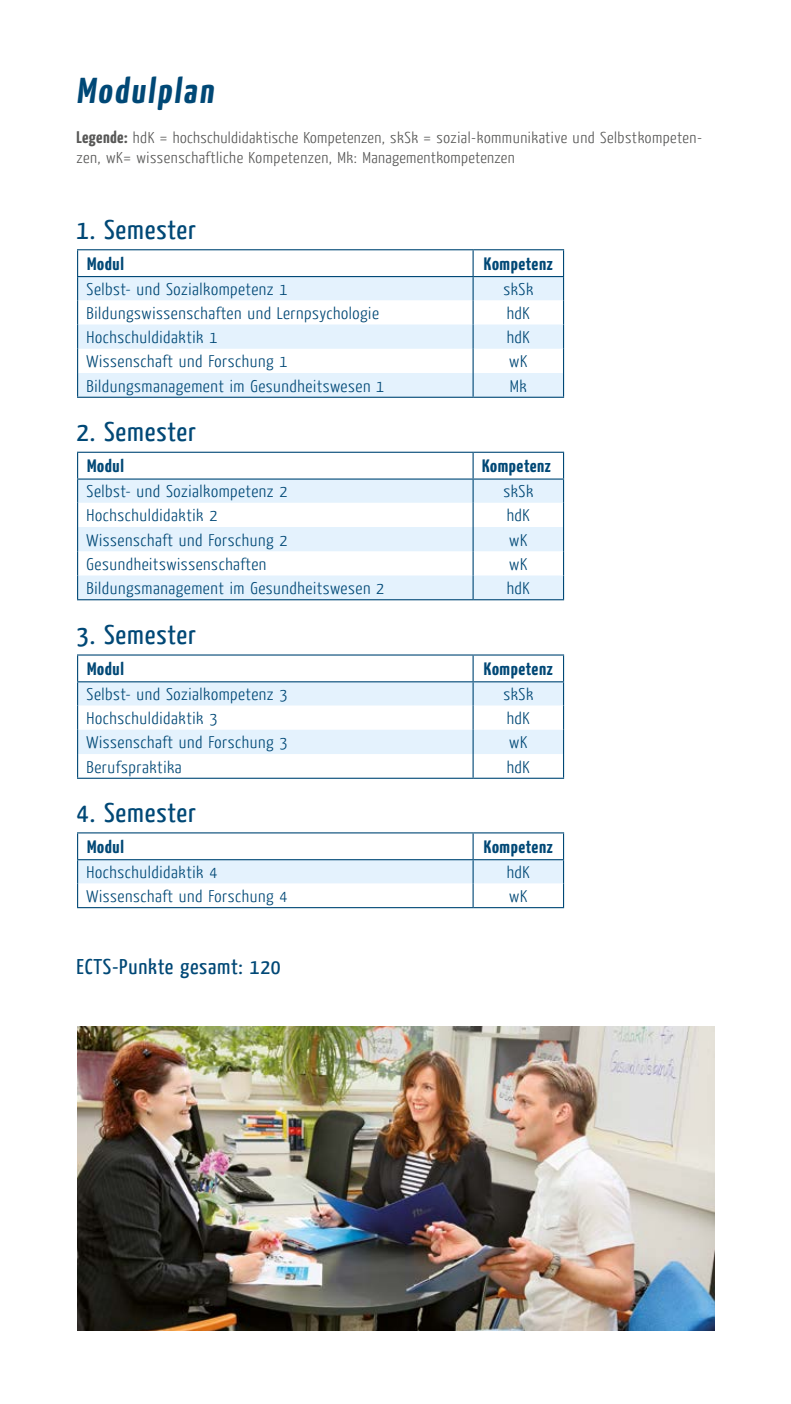
<style>
.page{position:relative;width:791px;height:1404px;background:#fff}
.page>*{position:absolute;margin:0;border:0;box-sizing:border-box;transform-origin:0 0}
.h2_-_Infobox{font:700 36px "Yanone Kaffeesatz";color:#004876;scale:1.1 1}
.t1{font:27px "Yanone Kaffeesatz";letter-spacing:.03em;color:#004876;scale:1.1 1}
.p_-_Fließtext{font:21.38px "Yanone Kaffeesatz";letter-spacing:.03em;color:#004876;scale:1.1 1}
.Tabellenkopf_weiss{font:700 18px "Yanone Kaffeesatz";letter-spacing:.03em;color:#004876;scale:1.1 1}
.Tabellenkopf_weiss_zentriert{font:700 18px "Yanone Kaffeesatz";letter-spacing:.03em;color:#004876;scale:1.1 1}
.Tabellenkörper{font:300 16.88px "Yanone Kaffeesatz";letter-spacing:.03em;color:#004876;scale:1.1 1}
.Tabellenkörper_zentriert{font:300 16.88px "Yanone Kaffeesatz";letter-spacing:.03em;color:#004876;scale:1.1 1}
.t2{font:300 15.75px "Yanone Kaffeesatz";letter-spacing:.025em;color:#575756;scale:1.1 1}
.s1{font-weight:700;font-size:16.88px}
</style>
<div class="page">
<svg style="left:78px;top:277px;width:485px;height:119px;fill:#e4f2fd"></svg>
<hr style="left:472px;top:277px;width:2px;height:23px;background:#004876">
<hr style="left:472px;top:300px;width:2px;height:24px;background:#004876">
<hr style="left:472px;top:324px;width:2px;height:25px;background:#004876">
<hr style="left:472px;top:349px;width:2px;height:24px;background:#004876">
<hr style="left:472px;top:373px;width:2px;height:23px;background:#004876">
<hr style="left:77px;top:396px;width:396px;height:2px;background:#004876">
<hr style="left:473px;top:396px;width:91px;height:2px;background:#004876">
<hr style="left:77px;top:249px;width:396px;height:1px;background:#004876">
<svg style="left:77px;top:250px;width:1px;height:146px"></svg>
<hr style="left:472px;top:250px;width:2px;height:26px;background:#004876">
<hr style="left:77px;top:276px;width:396px;height:1px;background:#004876">
<hr style="left:473px;top:249px;width:91px;height:1px;background:#004876">
<svg style="left:563px;top:250px;width:1px;height:146px"></svg>
<hr style="left:473px;top:276px;width:91px;height:1px;background:#004876">
<svg style="left:78px;top:479px;width:485px;height:120px;fill:#e4f2fd"></svg>
<hr style="left:472px;top:479px;width:2px;height:23px;background:#004876">
<hr style="left:472px;top:502px;width:2px;height:25px;background:#004876">
<hr style="left:472px;top:527px;width:2px;height:24px;background:#004876">
<hr style="left:472px;top:551px;width:2px;height:24px;background:#004876">
<hr style="left:472px;top:575px;width:2px;height:24px;background:#004876">
<hr style="left:77px;top:599px;width:396px;height:1px;background:#004876">
<hr style="left:473px;top:599px;width:91px;height:1px;background:#004876">
<hr style="left:77px;top:451px;width:396px;height:2px;background:#004876">
<svg style="left:77px;top:453px;width:1px;height:146px"></svg>
<hr style="left:473px;top:451px;width:91px;height:2px;background:#004876">
<svg style="left:563px;top:453px;width:1px;height:146px"></svg>
<hr style="left:77px;top:478px;width:396px;height:1px;background:#004876">
<hr style="left:473px;top:478px;width:91px;height:1px;background:#004876">
<hr style="left:472px;top:453px;width:2px;height:25px;background:#004876">
<hr style="left:77px;top:777px;width:396px;height:1px;background:#004876">
<hr style="left:473px;top:777px;width:91px;height:1px;background:#004876">
<hr style="left:77px;top:654px;width:396px;height:1px;background:#004876">
<hr style="left:473px;top:654px;width:91px;height:1px;background:#004876">
<svg style="left:77px;top:655px;width:487px;height:122px"></svg>
<hr style="left:77px;top:681px;width:396px;height:1px;background:#004876">
<hr style="left:473px;top:681px;width:91px;height:1px;background:#004876">
<hr style="left:472px;top:655px;width:2px;height:26px;background:#004876">
<hr style="left:77px;top:907px;width:396px;height:1px;background:#004876">
<hr style="left:473px;top:907px;width:91px;height:1px;background:#004876">
<hr style="left:77px;top:832px;width:396px;height:1px;background:#004876">
<hr style="left:473px;top:832px;width:91px;height:1px;background:#004876">
<svg style="left:77px;top:833px;width:487px;height:74px"></svg>
<hr style="left:77px;top:859px;width:396px;height:1px;background:#004876">
<hr style="left:473px;top:859px;width:91px;height:1px;background:#004876">
<hr style="left:472px;top:833px;width:2px;height:26px;background:#004876">
<img style="left:77px;top:1026px;width:637px;height:304px">
<h2 class="h2_-_Infobox" style="left:77px;top:69px;width:131px">Modulplan</h2>
<p class="t2" style="left:77px;top:128px;width:570px"><span class="s1">Legende:</span> hdK = hochschuldidaktische Kompetenzen, skSk = sozial-kommunikative und Selbstkompeten-</p>
<p class="t2" style="left:77px;top:148px;width:400px">zen, wK= wissenschaftliche Kompetenzen, Mk: Managementkompetenzen</p>
<p class="t1" style="left:77px;top:212px;width:110px">1. Semester</p>
<p class="Tabellenkopf_weiss" style="left:87px;top:252px;width:35px">Modul</p>
<p class="Tabellenkopf_weiss_zentriert" style="left:484px;top:252px;width:64px">Kompetenz</p>
<p class="Tabellenkörper" style="left:87px;top:278px;width:184px">Selbst- und Sozialkompetenz 1</p>
<p class="Tabellenkörper_zentriert" style="left:503px;top:278px;width:29px">skSk</p>
<p class="Tabellenkörper" style="left:87px;top:302px;width:267px">Bildungswissenschaften und Lernpsychologie</p>
<p class="Tabellenkörper_zentriert" style="left:507px;top:302px;width:23px">hdK</p>
<p class="Tabellenkörper" style="left:87px;top:326px;width:120px">Hochschuldidaktik 1</p>
<p class="Tabellenkörper_zentriert" style="left:507px;top:326px;width:23px">hdK</p>
<p class="Tabellenkörper" style="left:87px;top:351px;width:184px">Wissenschaft und Forschung 1</p>
<p class="Tabellenkörper_zentriert" style="left:509px;top:351px;width:18px">wK</p>
<p class="Tabellenkörper" style="left:87px;top:375px;width:272px">Bildungsmanagement im Gesundheitswesen 1</p>
<p class="Tabellenkörper_zentriert" style="left:510px;top:375px;width:17px">Mk</p>
<p class="t1" style="left:77px;top:414px;width:110px">2. Semester</p>
<p class="Tabellenkopf_weiss" style="left:87px;top:455px;width:35px">Modul</p>
<p class="Tabellenkopf_weiss" style="left:482px;top:455px;width:64px">Kompetenz</p>
<p class="Tabellenkörper" style="left:87px;top:480px;width:184px">Selbst- und Sozialkompetenz 2</p>
<p class="Tabellenkörper_zentriert" style="left:503px;top:480px;width:29px">skSk</p>
<p class="Tabellenkörper" style="left:87px;top:505px;width:120px">Hochschuldidaktik 2</p>
<p class="Tabellenkörper_zentriert" style="left:507px;top:505px;width:23px">hdK</p>
<p class="Tabellenkörper" style="left:87px;top:529px;width:184px">Wissenschaft und Forschung 2</p>
<p class="Tabellenkörper_zentriert" style="left:509px;top:529px;width:18px">wK</p>
<p class="Tabellenkörper" style="left:87px;top:553px;width:165px">Gesundheitswissenschaften</p>
<p class="Tabellenkörper_zentriert" style="left:509px;top:553px;width:18px">wK</p>
<p class="Tabellenkörper" style="left:87px;top:577px;width:272px">Bildungsmanagement im Gesundheitswesen 2</p>
<p class="Tabellenkörper_zentriert" style="left:507px;top:577px;width:23px">hdK</p>
<p class="t1" style="left:77px;top:617px;width:110px">3. Semester</p>
<p class="Tabellenkopf_weiss" style="left:87px;top:657px;width:35px">Modul</p>
<p class="Tabellenkopf_weiss_zentriert" style="left:484px;top:657px;width:64px">Kompetenz</p>
<p class="Tabellenkörper" style="left:87px;top:683px;width:184px">Selbst- und Sozialkompetenz 3</p>
<p class="Tabellenkörper_zentriert" style="left:503px;top:683px;width:29px">skSk</p>
<p class="Tabellenkörper" style="left:87px;top:707px;width:120px">Hochschuldidaktik 3</p>
<p class="Tabellenkörper_zentriert" style="left:507px;top:707px;width:23px">hdK</p>
<p class="Tabellenkörper" style="left:87px;top:731px;width:184px">Wissenschaft und Forschung 3</p>
<p class="Tabellenkörper_zentriert" style="left:509px;top:731px;width:18px">wK</p>
<p class="Tabellenkörper" style="left:87px;top:756px;width:88px">Berufspraktika</p>
<p class="Tabellenkörper_zentriert" style="left:507px;top:756px;width:23px">hdK</p>
<p class="t1" style="left:77px;top:795px;width:110px">4. Semester</p>
<p class="Tabellenkopf_weiss" style="left:87px;top:835px;width:35px">Modul</p>
<p class="Tabellenkopf_weiss_zentriert" style="left:484px;top:835px;width:64px">Kompetenz</p>
<p class="Tabellenkörper" style="left:87px;top:861px;width:120px">Hochschuldidaktik 4</p>
<p class="Tabellenkörper_zentriert" style="left:507px;top:861px;width:23px">hdK</p>
<p class="Tabellenkörper" style="left:87px;top:885px;width:184px">Wissenschaft und Forschung 4</p>
<p class="Tabellenkörper_zentriert" style="left:509px;top:885px;width:18px">wK</p>
<p class="p_-_Fließtext" style="left:77px;top:952px;width:187px">ECTS-Punkte gesamt: 120</p>
</div>
